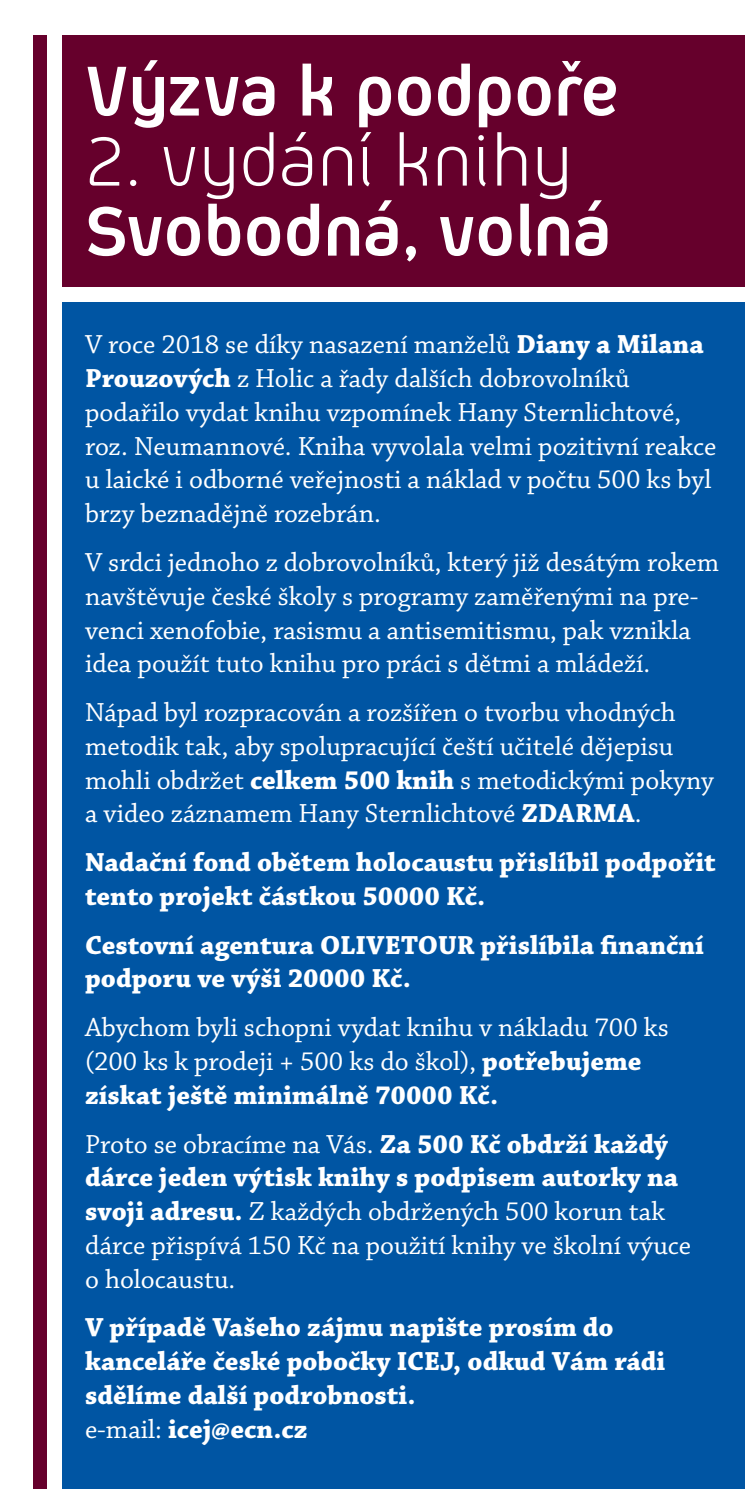
<style>
.page{position:relative;width:745px;height:1489px;background:#fff}
.page>*{position:absolute;margin:0;border:0;box-sizing:border-box;transform-origin:0 0}
.t1{font:700 80px "Aeroportal";color:#fff}
.t2{font:80px "Aeroportal";color:#fff}
.t3{font:27.5px/33.8px "Chaparral Pro";color:#fff}
.t4{font:700 27.5px/33.8px "Chaparral Pro";color:#fff}
.s1{font-weight:700}
.s2{font-weight:400}
</style>
<div class="page">
<div style="left:62px;top:298px;width:682px;height:1190px;background:#0055a3"></div>
<div style="left:34px;top:35px;width:14px;height:1453px;background:#66002c"></div>
<div style="left:62px;top:35px;width:682px;height:253px;background:#66002c"></div>
<div style="left:55px;top:288px;width:689px;height:14px;background:#fff"></div>
<p class="t1" style="left:85px;top:48px;width:536px">Výzva k podpoře</p>
<p class="t2" style="left:85px;top:120px;width:488px">2. vydání knihy</p>
<p class="t1" style="left:85px;top:188px;width:528px">Svobodná, volná</p>
<p class="t3" style="left:85px;top:329px;width:632px">V roce 2018 se díky nasazení manželů <span class="s1">Diany a Milana Prouzových</span> z Holic a řady dalších dobrovolníků podařilo vydat knihu vzpomínek Hany Sternlichtové, roz. Neumannové. Kniha vyvolala velmi pozitivní reakce u laické i odborné veřejnosti a náklad v počtu 500 ks byl brzy beznadějně rozebrán.</p>
<p class="t3" style="left:85px;top:546px;width:635px">V srdci jednoho z dobrovolníků, který již desátým rokem navštěvuje české školy s programy zaměřenými na pre&shy;venci xenofobie, rasismu a antisemitismu, pak vznikla idea použít tuto knihu pro práci s dětmi a mládeží.</p>
<p class="t3" style="left:85px;top:696px;width:630px">Nápad byl rozpracován a rozšířen o tvorbu vhodných metodik tak, aby spolupracující čeští učitelé dějepisu mohli obdržet <span class="s1">celkem 500 knih</span> s metodickými pokyny a video záznamem Hany Sternlichtové <span class="s1">ZDARMA</span>.</p>
<p class="t4" style="left:85px;top:846px;width:632px">Nadační fond obětem holocaustu přislíbil podpořit tento projekt částkou 50000 Kč.</p>
<p class="t4" style="left:85px;top:929px;width:620px">Cestovní agentura OLIVETOUR přislíbila finanční podporu ve výši 20000 Kč.</p>
<p class="t3" style="left:85px;top:1011px;width:585px">Abychom byli schopni vydat knihu v nákladu 700 ks (200 ks k prodeji + 500 ks do škol), <span class="s1">potřebujeme získat ještě minimálně 70000 Kč.</span></p>
<p class="t3" style="left:85px;top:1127px;width:607px">Proto se obracíme na Vás. <span class="s1">Za 500 Kč obdrží každý dárce jeden výtisk knihy s podpisem autorky na svoji adresu.</span> Z každých obdržených 500 korun tak dárce přispívá 150 Kč na použití knihy ve školní výuce o holocaustu.</p>
<p class="t4" style="left:85px;top:1311px;width:581px">V případě Vašeho zájmu napište prosím do kanceláře české pobočky ICEJ, odkud Vám rádi sdělíme další podrobnosti.</p>
<p class="t4" style="left:85px;top:1412px;width:224px"><span class="s2">e-mail:</span> icej@ecn.cz</p>
</div>
